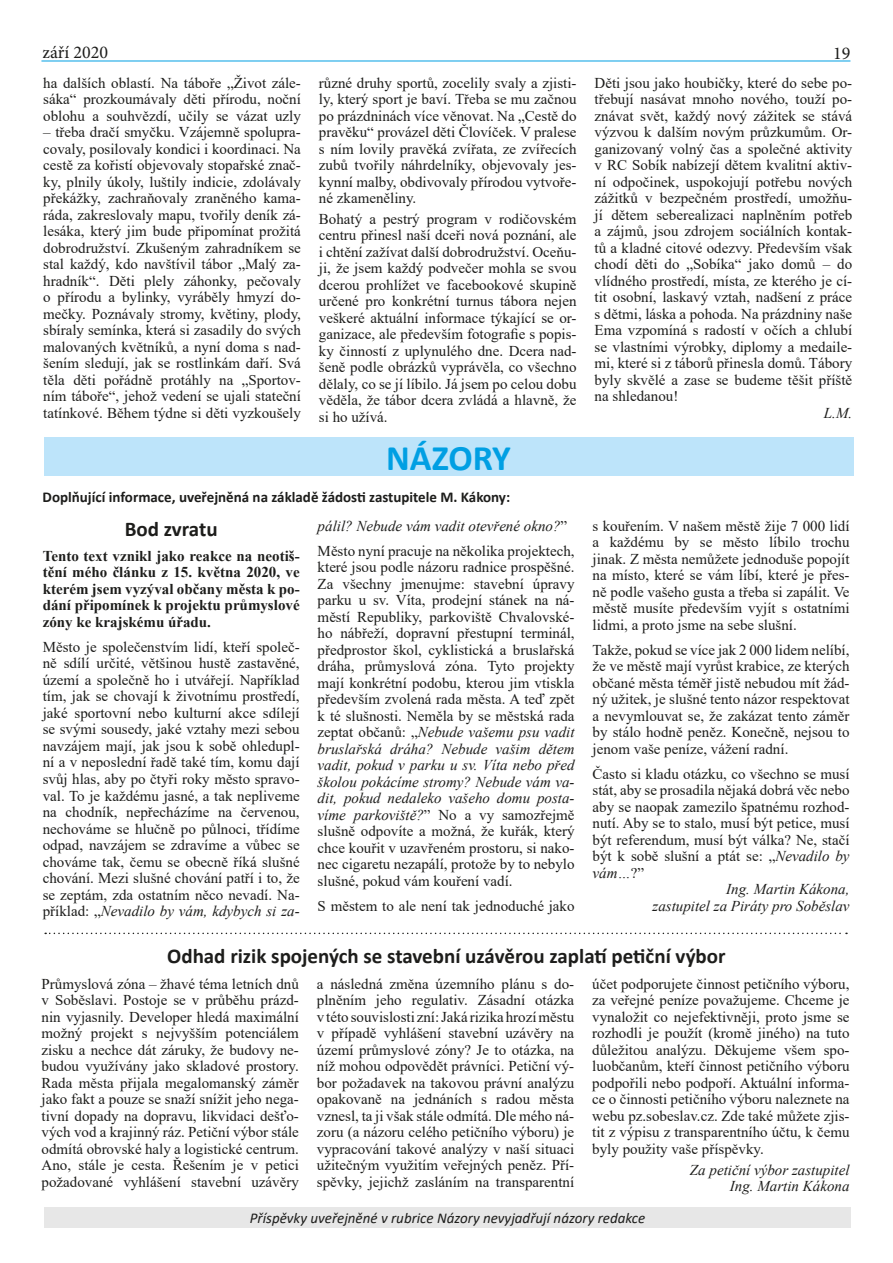
<style>
.page{position:relative;width:893px;height:1263px;background:#fff}
.page>*{position:absolute;margin:0;border:0;box-sizing:border-box;transform-origin:0 0}
.Nadpis_1_-_24pt__tuč{font:700 36px "Calibri";color:#009fe3}
.Nadpis_3_14pt_-_čern{font:700 21px "Calibri";color:#1d1d1b}
.t1{font:18px "Minion Pro";color:#1d1d1b}
.Formátování_textu_10{font:15px/16.5px "Times New Roman";color:#1d1d1b;text-align:justify}
.Formátování_textu_10-2{font:700 15px/16.5px "Times New Roman";color:#1d1d1b;text-align:justify}
.Formátování_textu_10-3{font:italic 15px/16.5px "Times New Roman";color:#1d1d1b;text-align:right}
.Nadpis_1_-_24pt__tuč-2{font:700 15px "Calibri";color:#1d1d1b}
.Nadpis_1_-_24pt__tuč-3{font:italic 15px "Calibri";color:#1d1d1b}
.s1{font-style:italic}
.s2{font-style:normal}
</style>
<div class="page">
<hr style="left:41px;top:61px;width:809px;height:1px;background:#009fe3">
<div style="left:44px;top:437px;width:809px;height:38px;background:#bde4fa"></div>
<svg style="left:45px;top:933px;width:802px;height:1px"></svg>
<div style="left:44px;top:1207px;width:807px;height:20px;background:#e7e7e7"></div>
<p class="t1" style="left:43px;top:40px;width:67px">září 2020</p>
<p class="t1" style="left:833px;top:41px;width:19px">19</p>
<p class="Formátování_textu_10" style="left:43px;top:74px;width:259px">ha dalších oblastí. Na táboře „Život zále&shy;sáka“ prozkoumávaly děti přírodu, noční oblohu a souhvězdí, učily se vázat uzly</p>
<p class="Formátování_textu_10" style="left:43px;top:123px;width:259px">– třeba dračí smyčku. Vzájemně spolupra&shy;covaly, posilovaly kondici i koordinaci. Na cestě za kořistí objevovaly stopařské znač&shy;ky, plnily úkoly, luštily indicie, zdolávaly překážky, zachraňovaly zraněného kama&shy;ráda, zakreslovaly mapu, tvořily deník zá&shy;lesáka, který jim bude připomínat prožitá dobrodružství. Zkušeným zahradníkem se stal každý, kdo navštívil tábor „Malý za&shy;hradník“. Děti plely záhonky, pečovaly o přírodu a bylinky, vyráběly hmyzí do&shy;mečky. Poznávaly stromy, květiny, plody, sbíraly semínka, která si zasadily do svých malovaných květníků, a nyní doma s nad&shy;šením sledují, jak se rostlinkám daří. Svá těla děti pořádně protáhly na „Sportov&shy;ním táboře“, jehož vedení se ujali stateční tatínkové. Během týdne si děti vyzkoušely</p>
<p class="Formátování_textu_10" style="left:319px;top:74px;width:259px">různé druhy sportů, zocelily svaly a zjisti&shy;ly, který sport je baví. Třeba se mu začnou po prázdninách více věnovat. Na „Cestě do pravěku“ provázel děti Človíček. V pralese s ním lovily pravěká zvířata, ze zvířecích zubů tvořily náhrdelníky, objevovaly jes&shy;kynní malby, obdivovaly přírodou vytvoře&shy;né zkameněliny.</p>
<p class="Formátování_textu_10" style="left:319px;top:210px;width:259px">Bohatý a pestrý program v rodičovském centru přinesl naší dceři nová poznání, ale i chtění zažívat další dobrodružství. Oceňu&shy;ji, že jsem každý podvečer mohla se svou dcerou prohlížet ve facebookové skupině určené pro konkrétní turnus tábora nejen veškeré aktuální informace týkající se or&shy;ganizace, ale především fotografie s popis&shy;ky činností z uplynulého dne. Dcera nad&shy;šeně podle obrázků vyprávěla, co všechno dělaly, co se jí líbilo. Já jsem po celou dobu věděla, že tábor dcera zvládá a hlavně, že si ho užívá.</p>
<p class="Nadpis_1_-_24pt__tuč" style="left:386px;top:432px;width:126px">NÁZORY</p>
<p class="Nadpis_1_-_24pt__tuč-2" style="left:43px;top:487px;width:469px">Doplňující informace, uveřejněná na základě žádosti zastupitele M. Kákony:</p>
<p class="Nadpis_3_14pt_-_čern" style="left:125px;top:514px;width:94px">Bod zvratu</p>
<p class="Formátování_textu_10-2" style="left:43px;top:547px;width:258px">Tento text vznikl jako reakce na neotiš&shy;tění mého článku z 15. května 2020, ve kterém jsem vyzýval občany města k po&shy;dání připomínek k projektu průmyslové zóny ke krajskému úřadu.</p>
<p class="Formátování_textu_10" style="left:43px;top:638px;width:258px">Město je společenstvím lidí, kteří společ&shy;ně sdílí určité, většinou hustě zastavěné, území a společně ho i utvářejí. Například tím, jak se chovají k životnímu prostředí, jaké sportovní nebo kulturní akce sdílejí se svými sousedy, jaké vztahy mezi sebou navzájem mají, jak jsou k sobě ohledupl&shy;ní a v neposlední řadě také tím, komu dají svůj hlas, aby po čtyři roky město spravo&shy;val. To je každému jasné, a tak nepliveme na chodník, nepřecházíme na červenou, nechováme se hlučně po půlnoci, třídíme odpad, navzájem se zdravíme a vůbec se chováme tak, čemu se obecně říká slušné chování. Mezi slušné chování patří i to, že se zeptám, zda ostatním něco nevadí. Na&shy;příklad: „<span class="s1">Nevadilo by vám, kdybych si za-</span></p>
<p class="Formátování_textu_10-3" style="left:318px;top:517px;width:251px">pálil? Nebude vám vadit otevřené okno?<span class="s2">”</span></p>
<p class="Formátování_textu_10" style="left:318px;top:542px;width:258px">Město nyní pracuje na několika projektech, které jsou podle názoru radnice prospěšné.<br>Za všechny jmenujme: stavební úpravy parku u sv. Víta, prodejní stánek na ná&shy;městí Republiky, parkoviště Chvalovské&shy;ho nábřeží, dopravní přestupní terminál, předprostor škol, cyklistická a bruslařská dráha, průmyslová zóna. Tyto projekty mají konkrétní podobu, kterou jim vtiskla především zvolená rada města. A teď zpět k té slušnosti. Neměla by se městská rada zeptat občanů: „<span class="s1">Nebude vašemu psu vadit bruslařská dráha? Nebude vašim dětem vadit, pokud v parku u sv. Víta nebo před školou pokácíme stromy? Nebude vám va&shy;dit, pokud nedaleko vašeho domu posta&shy;víme parkoviště?</span>” No a vy samozřejmě slušně odpovíte a možná, že kuřák, který chce kouřit v uzavřeném prostoru, si nako&shy;nec cigaretu nezapálí, protože by to nebylo slušné, pokud vám kouření vadí.</p>
<p class="Formátování_textu_10" style="left:318px;top:897px;width:258px">S městem to ale není tak jednoduché jako</p>
<p class="Formátování_textu_10" style="left:595px;top:74px;width:259px">Děti jsou jako houbičky, které do sebe po&shy;třebují nasávat mnoho nového, touží po&shy;znávat svět, každý nový zážitek se stává výzvou k dalším novým průzkumům. Or&shy;ganizovaný volný čas a společné aktivity v RC Sobík nabízejí dětem kvalitní aktiv&shy;ní odpočinek, uspokojují potřebu nových zážitků v bezpečném prostředí, umožňu&shy;jí dětem seberealizaci naplněním potřeb a zájmů, jsou zdrojem sociálních kontak&shy;tů a kladné citové odezvy. Především však chodí děti do „Sobíka“ jako domů – do vlídného prostředí, místa, ze kterého je cí&shy;tit osobní, laskavý vztah, nadšení z práce s dětmi, láska a pohoda. Na prázdniny naše Ema vzpomíná s radostí v očích a chlubí se vlastními výrobky, diplomy a medaile&shy;mi, které si z táborů přinesla domů. Tábory byly skvělé a zase se budeme těšit příště na shledanou!</p>
<p class="Formátování_textu_10-3" style="left:824px;top:404px;width:30px">L.M.</p>
<p class="Formátování_textu_10" style="left:593px;top:517px;width:258px">s kouřením. V našem městě žije 7 000 lidí a každému by se město líbilo trochu jinak. Z města nemůžete jednoduše popojít na místo, které se vám líbí, které je přes&shy;ně podle vašeho gusta a třeba si zapálit. Ve městě musíte především vyjít s ostatními lidmi, a proto jsme na sebe slušní.</p>
<p class="Formátování_textu_10" style="left:593px;top:641px;width:258px">Takže, pokud se více jak 2 000 lidem nelíbí, že ve městě mají vyrůst krabice, ze kterých občané města téměř jistě nebudou mít žád&shy;ný užitek, je slušné tento názor respektovat a nevymlouvat se, že zakázat tento záměr by stálo hodně peněz. Konečně, nejsou to jenom vaše peníze, vážení radní.</p>
<p class="Formátování_textu_10" style="left:593px;top:765px;width:258px">Často si kladu otázku, co všechno se musí stát, aby se prosadila nějaká dobrá věc nebo aby se naopak zamezilo špatnému rozhod&shy;nutí. Aby se to stalo, musí být petice, musí být referendum, musí být válka? Ne, stačí být k sobě slušní a ptát se: „<span class="s1">Nevadilo by vám…</span>?”</p>
<p class="Formátování_textu_10-3" style="left:653px;top:880px;width:198px">Ing. Martin Kákona,<br>zastupitel za Piráty pro Soběslav</p>
<p class="Nadpis_3_14pt_-_čern" style="left:167px;top:941px;width:560px">Odhad rizik spojených se stavební uzávěrou zaplatí petiční výbor</p>
<p class="Formátování_textu_10" style="left:42px;top:975px;width:259px">Průmyslová zóna – žhavé téma letních dnů v Soběslavi. Postoje se v průběhu prázd&shy;nin vyjasnily. Developer hledá maximální možný projekt s nejvyšším potenciálem zisku a nechce dát záruky, že budovy ne&shy;budou využívány jako skladové prostory.<br>Rada města přijala megalomanský záměr jako fakt a pouze se snaží snížit jeho nega&shy;tivní dopady na dopravu, likvidaci dešťo&shy;vých vod a krajinný ráz. Petiční výbor stále odmítá obrovské haly a logistické centrum.<br>Ano, stále je cesta. Řešením je v petici požadované vyhlášení stavební uzávěry</p>
<p class="Formátování_textu_10" style="left:317px;top:975px;width:259px">a následná změna územního plánu s do&shy;plněním jeho regulativ. Zásadní otázka v této souvislosti zní: Jaká rizika hrozí městu v případě vyhlášení stavební uzávěry na území průmyslové zóny? Je to otázka, na níž mohou odpovědět právníci. Petiční vý&shy;bor požadavek na takovou právní analýzu opakovaně na jednáních s radou města vznesl, ta ji však stále odmítá. Dle mého ná&shy;zoru (a názoru celého petičního výboru) je vypracování takové analýzy v naší situaci užitečným využitím veřejných peněz. Pří&shy;spěvky, jejichž zasláním na transparentní</p>
<p class="Formátování_textu_10" style="left:592px;top:975px;width:259px">účet podporujete činnost petičního výboru, za veřejné peníze považujeme. Chceme je vynaložit co nejefektivněji, proto jsme se rozhodli je použít (kromě jiného) na tuto důležitou analýzu. Děkujeme všem spo&shy;luobčanům, kteří činnost petičního výboru podpořili nebo podpoří. Aktuální informa&shy;ce o činnosti petičního výboru naleznete na webu pz.sobeslav.cz. Zde také můžete zjis&shy;tit z výpisu z transparentního účtu, k čemu byly použity vaše příspěvky.</p>
<p class="Formátování_textu_10-3" style="left:690px;top:1161px;width:161px">Za petiční výbor zastupitel<br>Ing. Martin Kákona</p>
<p class="Nadpis_1_-_24pt__tuč-3" style="left:250px;top:1207px;width:397px">Příspěvky uveřejněné v rubrice Názory nevyjadřují názory redakce</p>
</div>
